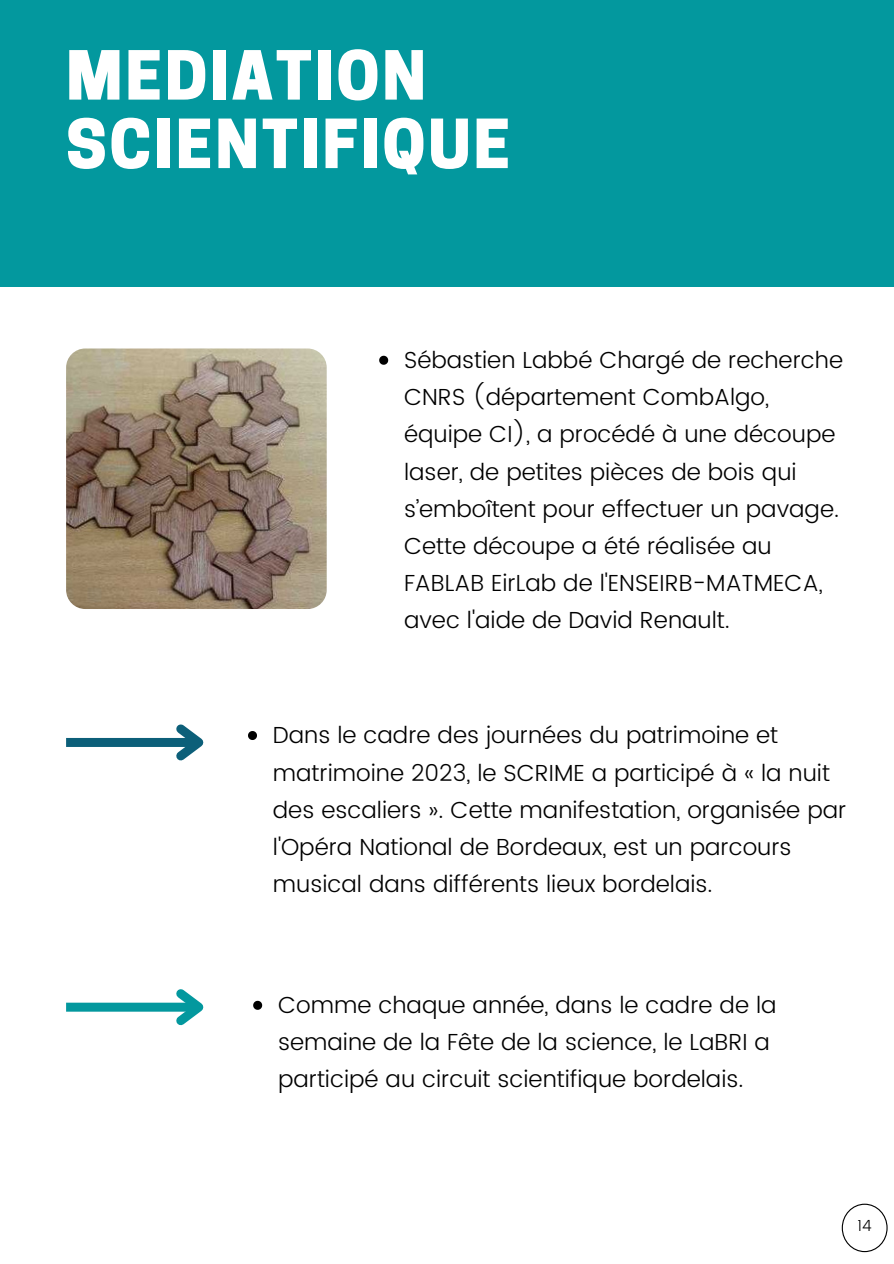
<style>
.page{position:relative;width:894px;height:1264px;background:#fff}
.page>*{position:absolute;margin:0;border:0;box-sizing:border-box;transform-origin:0 0}
.t1{font:800 63.45px/68.4px "Cooper Hewitt";letter-spacing:.04em;color:#fff}
.t2{font:300 23.25px/37.2px "Poppins";color:#000}
.t3{font:300 15.3px "Poppins";color:#000}
</style>
<div class="page">
<div style="left:0;top:0;width:893px;height:286px;background:#03989e"></div>
<svg style="left:379px;top:356px;width:9px;height:9px"></svg>
<img style="left:66px;top:348px;width:260px;height:261px;border-radius:19px">
<div style="left:66px;top:738px;width:133px;height:9px;background:#0c5f79"></div>
<svg style="left:168px;top:724px;width:36px;height:37px"></svg>
<svg style="left:248px;top:731px;width:9px;height:9px"></svg>
<svg style="left:253px;top:1000px;width:9px;height:9px"></svg>
<div style="left:66px;top:1002px;width:133px;height:9px;background:#03989e"></div>
<svg style="left:168px;top:989px;width:36px;height:37px"></svg>
<svg style="left:841px;top:1203px;width:46px;height:48px"></svg>
<h1 class="t1" style="left:66px;top:50px;width:445px">MEDIATION<br>SCIENTIFIQUE</h1>
<p class="t2" style="left:404px;top:341px;width:440px">Sébastien Labbé Chargé de recherche CNRS (département CombAlgo, équipe CI), a procédé à une découpe laser, de petites pièces de bois qui s’emboîtent pour effectuer un pavage.<br>Cette découpe a été réalisée au FABLAB EirLab de l'ENSEIRB-MATMECA, avec l'aide de David Renault.</p>
<p class="t2" style="left:273px;top:716px;width:574px">Dans le cadre des journées du patrimoine et matrimoine 2023, le SCRIME a participé à « la nuit des escaliers ». Cette manifestation, organisée par l'Opéra National de Bordeaux, est un parcours musical dans différents lieux bordelais.</p>
<p class="t2" style="left:278px;top:986px;width:500px">Comme chaque année, dans le cadre de la semaine de la Fête de la science, le LaBRI a participé au circuit scientifique bordelais.</p>
<p class="t3" style="left:857px;top:1216px;width:16px">14</p>
</div>
